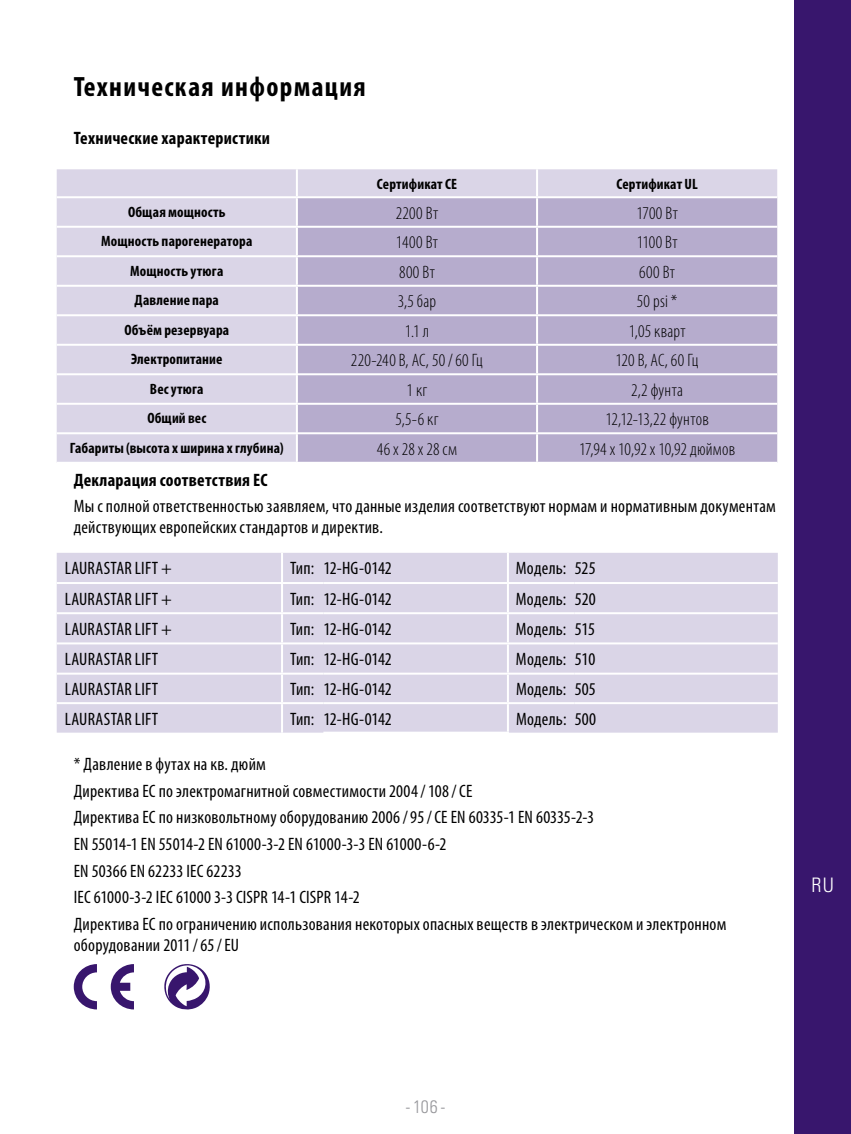
<style>
.page{position:relative;width:851px;height:1134px;background:#fff}
.page>*{position:absolute;margin:0;border:0;box-sizing:border-box;transform-origin:0 0}
.t1{font:700 condensed 28px "Myriad Pro";letter-spacing:.05em;color:#000}
.t2{font:300 condensed 20px "Univers";color:#fff}
.t3{font:condensed 18px/26.6px "Myriad Pro";letter-spacing:.015em;color:#000}
.t4{font:300 condensed 18px "Myriad Pro";letter-spacing:.015em;color:#000}
.t5{font:condensed 18px "Myriad Pro";letter-spacing:-.01em;color:#000}
.t6{font:700 condensed 18px "Myriad Pro";letter-spacing:.015em;color:#000}
.t7{font:300 condensed 18px "Univers";color:#98989c}
.t8{font:700 condensed 15px "Myriad Pro";letter-spacing:.01em;color:#000}
</style>
<div class="page">
<div style="left:57px;top:169px;width:720px;height:293px;background:#dad5e7"></div>
<div style="left:298px;top:198px;width:479px;height:264px;background:#b6accd"></div>
<hr style="left:296px;top:169px;width:2px;height:27px;background:#fff">
<hr style="left:536px;top:169px;width:2px;height:27px;background:#fff">
<hr style="left:296px;top:198px;width:2px;height:28px;background:#fff">
<hr style="left:536px;top:198px;width:2px;height:28px;background:#fff">
<hr style="left:296px;top:228px;width:2px;height:27px;background:#fff">
<hr style="left:536px;top:228px;width:2px;height:27px;background:#fff">
<hr style="left:296px;top:257px;width:2px;height:28px;background:#fff">
<hr style="left:536px;top:257px;width:2px;height:28px;background:#fff">
<hr style="left:296px;top:287px;width:2px;height:27px;background:#fff">
<hr style="left:536px;top:287px;width:2px;height:27px;background:#fff">
<hr style="left:296px;top:316px;width:2px;height:28px;background:#fff">
<hr style="left:536px;top:316px;width:2px;height:28px;background:#fff">
<hr style="left:536px;top:344px;width:241px;height:2px;background:#fff">
<hr style="left:536px;top:346px;width:2px;height:27px;background:#fff">
<hr style="left:536px;top:373px;width:241px;height:2px;background:#fff">
<hr style="left:536px;top:375px;width:2px;height:28px;background:#fff">
<hr style="left:536px;top:403px;width:241px;height:2px;background:#fff">
<hr style="left:536px;top:405px;width:2px;height:27px;background:#fff">
<hr style="left:536px;top:432px;width:241px;height:2px;background:#fff">
<hr style="left:536px;top:434px;width:2px;height:28px;background:#fff">
<hr style="left:57px;top:196px;width:240px;height:2px;background:#fff">
<hr style="left:537px;top:196px;width:240px;height:2px;background:#fff">
<hr style="left:57px;top:226px;width:240px;height:2px;background:#fff">
<hr style="left:297px;top:226px;width:240px;height:2px;background:#fff">
<hr style="left:537px;top:226px;width:240px;height:2px;background:#fff">
<hr style="left:57px;top:255px;width:240px;height:2px;background:#fff">
<hr style="left:297px;top:255px;width:240px;height:2px;background:#fff">
<hr style="left:537px;top:255px;width:240px;height:2px;background:#fff">
<hr style="left:57px;top:285px;width:240px;height:2px;background:#fff">
<hr style="left:297px;top:285px;width:240px;height:2px;background:#fff">
<hr style="left:537px;top:285px;width:240px;height:2px;background:#fff">
<hr style="left:57px;top:314px;width:240px;height:2px;background:#fff">
<hr style="left:297px;top:314px;width:240px;height:2px;background:#fff">
<hr style="left:537px;top:314px;width:240px;height:2px;background:#fff">
<hr style="left:57px;top:344px;width:240px;height:2px;background:#fff">
<hr style="left:297px;top:344px;width:239px;height:2px;background:#fff">
<hr style="left:296px;top:346px;width:2px;height:27px;background:#fff">
<hr style="left:296px;top:373px;width:240px;height:2px;background:#fff">
<hr style="left:298px;top:403px;width:238px;height:2px;background:#fff">
<hr style="left:296px;top:432px;width:240px;height:2px;background:#fff">
<hr style="left:296px;top:434px;width:2px;height:28px;background:#fff">
<hr style="left:57px;top:373px;width:241px;height:2px;background:#fff">
<hr style="left:296px;top:375px;width:2px;height:28px;background:#fff">
<hr style="left:57px;top:403px;width:241px;height:2px;background:#fff">
<hr style="left:296px;top:405px;width:2px;height:27px;background:#fff">
<hr style="left:57px;top:432px;width:241px;height:2px;background:#fff">
<hr style="left:297px;top:196px;width:240px;height:2px;background:#fff">
<div style="left:57px;top:553px;width:720px;height:180px;background:#dad5e7"></div>
<hr style="left:507px;top:553px;width:2px;height:29px;background:#fff">
<hr style="left:507px;top:584px;width:2px;height:28px;background:#fff">
<hr style="left:507px;top:614px;width:2px;height:28px;background:#fff">
<hr style="left:507px;top:644px;width:2px;height:29px;background:#fff">
<hr style="left:507px;top:675px;width:2px;height:27px;background:#fff">
<hr style="left:507px;top:704px;width:2px;height:28px;background:#fff">
<hr style="left:323px;top:732px;width:186px;height:2px;background:#fff">
<hr style="left:57px;top:582px;width:225px;height:2px;background:#fff">
<hr style="left:282px;top:582px;width:41px;height:2px;background:#fff">
<hr style="left:323px;top:582px;width:185px;height:2px;background:#fff">
<hr style="left:508px;top:582px;width:66px;height:2px;background:#fff">
<hr style="left:574px;top:582px;width:203px;height:2px;background:#fff">
<hr style="left:57px;top:612px;width:225px;height:2px;background:#fff">
<hr style="left:282px;top:612px;width:41px;height:2px;background:#fff">
<hr style="left:323px;top:612px;width:185px;height:2px;background:#fff">
<hr style="left:508px;top:612px;width:66px;height:2px;background:#fff">
<hr style="left:574px;top:612px;width:203px;height:2px;background:#fff">
<hr style="left:57px;top:642px;width:225px;height:2px;background:#fff">
<hr style="left:323px;top:642px;width:185px;height:2px;background:#fff">
<hr style="left:574px;top:642px;width:203px;height:2px;background:#fff">
<hr style="left:57px;top:673px;width:225px;height:2px;background:#fff">
<hr style="left:323px;top:673px;width:185px;height:2px;background:#fff">
<hr style="left:508px;top:673px;width:66px;height:2px;background:#fff">
<hr style="left:574px;top:673px;width:203px;height:2px;background:#fff">
<hr style="left:57px;top:702px;width:225px;height:2px;background:#fff">
<hr style="left:323px;top:702px;width:185px;height:2px;background:#fff">
<hr style="left:508px;top:702px;width:66px;height:2px;background:#fff">
<hr style="left:574px;top:702px;width:203px;height:2px;background:#fff">
<hr style="left:282px;top:642px;width:41px;height:2px;background:#fff">
<hr style="left:282px;top:673px;width:41px;height:2px;background:#fff">
<hr style="left:282px;top:702px;width:41px;height:2px;background:#fff">
<hr style="left:508px;top:642px;width:66px;height:2px;background:#fff">
<hr style="left:281px;top:553px;width:2px;height:29px;background:#fff">
<hr style="left:281px;top:584px;width:2px;height:28px;background:#fff">
<hr style="left:281px;top:614px;width:2px;height:28px;background:#fff">
<hr style="left:281px;top:644px;width:2px;height:29px;background:#fff">
<hr style="left:281px;top:675px;width:2px;height:27px;background:#fff">
<hr style="left:281px;top:704px;width:2px;height:29px;background:#fff">
<svg style="left:111px;top:964px;width:23px;height:45px"></svg>
<svg style="left:74px;top:964px;width:23px;height:45px"></svg>
<svg style="left:164px;top:964px;width:46px;height:46px"></svg>
<div style="left:794px;top:0;width:56px;height:1134px;background:#38166d"></div>
<h1 class="t1" style="left:74px;top:69px;width:293px">Техническая информация</h1>
<p class="t6" style="left:74px;top:127px;width:198px">Технические характеристики</p>
<p class="t8" style="left:377px;top:174px;width:81px">Сертификат CE</p>
<p class="t8" style="left:616px;top:174px;width:83px">Сертификат UL</p>
<p class="t8" style="left:128px;top:202px;width:99px">Общая мощность</p>
<p class="t4" style="left:396px;top:203px;width:44px">2200 Вт</p>
<p class="t4" style="left:636px;top:203px;width:43px">1700 Вт</p>
<p class="t8" style="left:101px;top:232px;width:152px">Мощность парогенератора</p>
<p class="t4" style="left:396px;top:233px;width:44px">1400 Вт</p>
<p class="t4" style="left:636px;top:233px;width:42px">1100 Вт</p>
<p class="t8" style="left:130px;top:261px;width:94px">Мощность утюга</p>
<p class="t4" style="left:399px;top:262px;width:37px">800 Вт</p>
<p class="t4" style="left:639px;top:262px;width:37px">600 Вт</p>
<p class="t8" style="left:135px;top:291px;width:86px">Давление пара</p>
<p class="t4" style="left:397px;top:292px;width:40px">3,5 бар</p>
<p class="t4" style="left:636px;top:292px;width:42px">50 psi *</p>
<p class="t8" style="left:124px;top:320px;width:106px">Объём резервуара</p>
<p class="t4" style="left:405px;top:321px;width:26px">1.1 л</p>
<p class="t4" style="left:628px;top:321px;width:58px">1,05 кварт</p>
<p class="t8" style="left:131px;top:350px;width:93px">Электропитание</p>
<p class="t4" style="left:351px;top:351px;width:134px">220-240 В, AC, 50 / 60 Гц</p>
<p class="t4" style="left:615px;top:351px;width:85px">120 В, AC, 60 Гц</p>
<p class="t8" style="left:150px;top:379px;width:55px">Вес утюга</p>
<p class="t4" style="left:406px;top:380px;width:22px">1 кг</p>
<p class="t4" style="left:631px;top:380px;width:53px">2,2 фунта</p>
<p class="t8" style="left:147px;top:409px;width:60px">Общий вес</p>
<p class="t4" style="left:395px;top:410px;width:45px">5,5-6 кг</p>
<p class="t4" style="left:605px;top:410px;width:105px">12,12-13,22 фунтов</p>
<p class="t8" style="left:70px;top:438px;width:215px">Габариты (высота x ширина x глубина)</p>
<p class="t4" style="left:376px;top:439px;width:82px">46 x 28 x 28 см</p>
<p class="t4" style="left:579px;top:439px;width:158px">17,94 x 10,92 x 10,92 дюймов</p>
<p class="t6" style="left:74px;top:468px;width:195px">Декларация соответствия ЕС</p>
<p class="t3" style="left:74px;top:496px;width:703px;line-height:21px">Мы с полной ответственностью заявляем, что данные изделия соответствуют нормам и нормативным документам действующих европейских стандартов и директив.</p>
<p class="t3" style="left:65px;top:555px;width:109px">LAURASTAR LIFT +</p>
<p class="t5" style="left:290px;top:557px;width:103px">Тип: 12-HG-0142</p>
<p class="t3" style="left:516px;top:555px;width:81px">Модель: 525</p>
<p class="t3" style="left:65px;top:585px;width:109px">LAURASTAR LIFT +</p>
<p class="t5" style="left:290px;top:588px;width:103px">Тип: 12-HG-0142</p>
<p class="t3" style="left:516px;top:585px;width:81px">Модель: 520</p>
<p class="t3" style="left:65px;top:615px;width:109px">LAURASTAR LIFT +</p>
<p class="t5" style="left:290px;top:618px;width:103px">Тип: 12-HG-0142</p>
<p class="t3" style="left:516px;top:615px;width:81px">Модель: 515</p>
<p class="t3" style="left:65px;top:645px;width:95px">LAURASTAR LIFT</p>
<p class="t5" style="left:290px;top:648px;width:103px">Тип: 12-HG-0142</p>
<p class="t3" style="left:516px;top:645px;width:81px">Модель: 510</p>
<p class="t3" style="left:65px;top:676px;width:95px">LAURASTAR LIFT</p>
<p class="t5" style="left:290px;top:678px;width:103px">Тип: 12-HG-0142</p>
<p class="t3" style="left:516px;top:676px;width:81px">Модель: 505</p>
<p class="t3" style="left:65px;top:705px;width:95px">LAURASTAR LIFT</p>
<p class="t5" style="left:290px;top:708px;width:103px">Тип: 12-HG-0142</p>
<p class="t3" style="left:516px;top:705px;width:82px">Модель: 500</p>
<p class="t3" style="left:74px;top:750px;width:654px">* Давление в футах на кв. дюйм<br>Директива ЕС по электромагнитной совместимости 2004 / 108 / CE<br>Директива ЕС по низковольтному оборудованию 2006 / 95 / CE EN 60335-1 EN 60335-2-3<br>EN 55014-1 EN 55014-2 EN 61000-3-2 EN 61000-3-3 EN 61000-6-2<br>EN 50366 EN 62233 IEC 62233<br>IEC 61000-3-2 IEC 61000 3-3 CISPR 14-1 CISPR 14-2<br>Директива ЕС по ограничению использования некоторых опасных веществ в электрическом и электронном</p>
<p class="t3" style="left:74px;top:932px;width:167px">оборудовании 2011 / 65 / EU</p>
<p class="t2" style="left:811px;top:873px;width:24px">RU</p>
<p class="t7" style="left:405px;top:1095px;width:41px">- 106 -</p>
</div>
